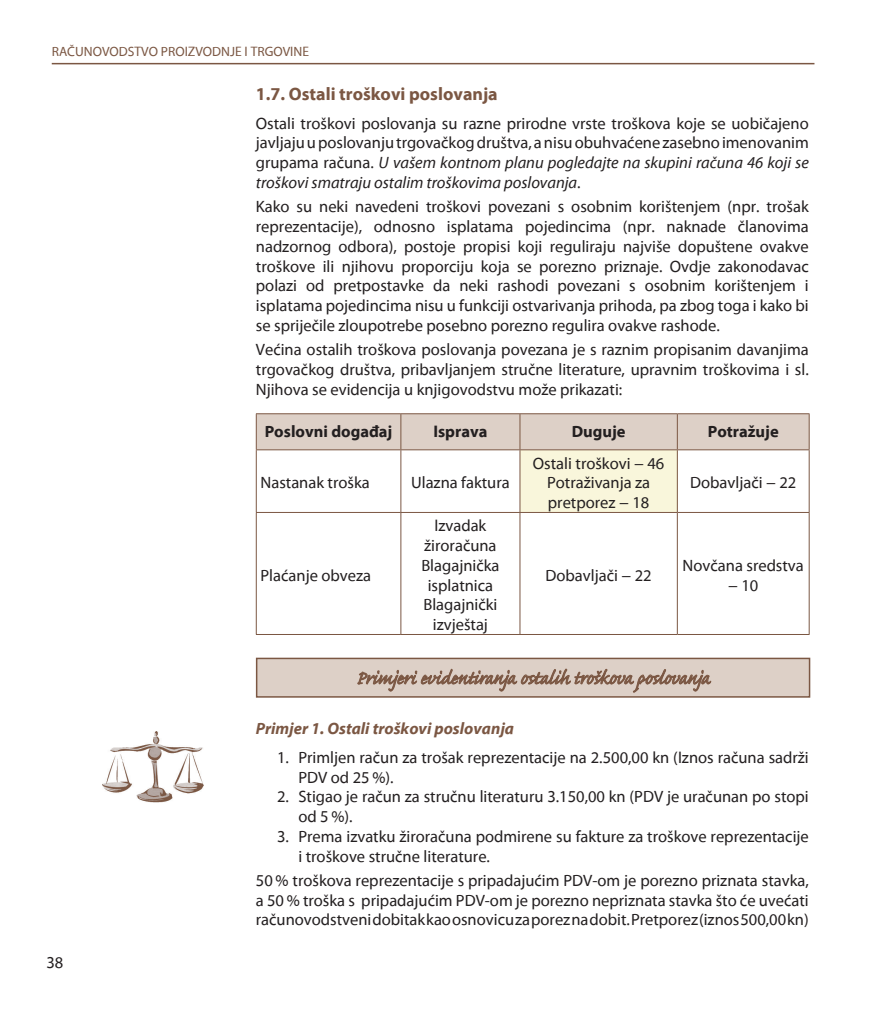
<style>
.page{position:relative;width:895px;height:1019px;background:#fff}
.page>*{position:absolute;margin:0;border:0;box-sizing:border-box;transform-origin:0 0}
.t1{font:24px "Caflisch Script Pro";letter-spacing:-.02em;color:#7b5743}
._1_1__Naslov{font:700 18px "FS Myriad Pro";color:#7b5743}
.Tekst{font:16.5px/19.8px "FS Myriad Pro";color:#231f20;text-align:justify}
.Uvlaka_tab{font:16.5px/19.8px "FS Myriad Pro";color:#231f20}
.Tablica_tekst{font:16.5px/19.8px "FS Myriad Pro";color:#231f20;text-align:center}
.Tablica_tekst-2{font:700 16.5px "FS Myriad Pro";color:#231f20}
.primjer-italic{font:italic 700 16.5px "FS Myriad Pro";color:#7b5743}
.t2{font:13.5px "FS Myriad Pro";color:#7b5743}
.s1{font-style:italic}
</style>
<div class="page">
<hr style="left:52px;top:63px;width:762px;height:1px;background:#7b5743">
<div style="left:257px;top:414px;width:552px;height:35px;background:#ddd0c7"></div>
<div style="left:520px;top:450px;width:157px;height:62px;background:#f9f6db"></div>
<hr style="left:256px;top:414px;width:1px;height:35px;background:#7b5743">
<hr style="left:256px;top:413px;width:145px;height:1px;background:#7b5743">
<hr style="left:400px;top:414px;width:1px;height:35px;background:#7b5743">
<hr style="left:401px;top:413px;width:119px;height:1px;background:#7b5743">
<hr style="left:519px;top:414px;width:1px;height:35px;background:#7b5743">
<hr style="left:520px;top:413px;width:157px;height:1px;background:#7b5743">
<hr style="left:677px;top:414px;width:1px;height:35px;background:#7b5743">
<hr style="left:677px;top:413px;width:132px;height:1px;background:#7b5743">
<hr style="left:809px;top:414px;width:1px;height:35px;background:#7b5743">
<hr style="left:256px;top:450px;width:1px;height:62px;background:#7b5743">
<hr style="left:256px;top:449px;width:145px;height:1px;background:#7b5743">
<hr style="left:400px;top:450px;width:1px;height:62px;background:#7b5743">
<hr style="left:401px;top:449px;width:119px;height:1px;background:#7b5743">
<hr style="left:519px;top:450px;width:1px;height:62px;background:#7b5743">
<hr style="left:520px;top:449px;width:157px;height:1px;background:#7b5743">
<hr style="left:677px;top:450px;width:1px;height:62px;background:#7b5743">
<hr style="left:677px;top:449px;width:132px;height:1px;background:#7b5743">
<hr style="left:809px;top:450px;width:1px;height:62px;background:#7b5743">
<hr style="left:256px;top:513px;width:1px;height:121px;background:#7b5743">
<hr style="left:256px;top:512px;width:145px;height:1px;background:#7b5743">
<hr style="left:256px;top:634px;width:145px;height:1px;background:#7b5743">
<hr style="left:400px;top:513px;width:1px;height:121px;background:#7b5743">
<hr style="left:401px;top:512px;width:119px;height:1px;background:#7b5743">
<hr style="left:401px;top:634px;width:119px;height:1px;background:#7b5743">
<hr style="left:519px;top:513px;width:1px;height:121px;background:#7b5743">
<hr style="left:520px;top:512px;width:157px;height:1px;background:#7b5743">
<hr style="left:520px;top:634px;width:157px;height:1px;background:#7b5743">
<hr style="left:677px;top:513px;width:1px;height:121px;background:#7b5743">
<hr style="left:677px;top:512px;width:132px;height:1px;background:#7b5743">
<hr style="left:809px;top:513px;width:1px;height:121px;background:#7b5743">
<hr style="left:677px;top:634px;width:132px;height:1px;background:#7b5743">
<div style="left:256px;top:658px;width:554px;height:40px;background:#ddd0c7;border:2px solid #7b5743"></div>
<svg style="left:357px;top:668px;width:354px;height:28px"></svg>
<img style="left:103px;top:732px;width:100px;height:71px">
<p class="t2" style="left:52px;top:45px;width:259px">RAČUNOVODSTVO PROIZVODNJE I TRGOVINE</p>
<p class="_1_1__Naslov" style="left:256px;top:84px;width:243px">1.7. Ostali troškovi poslovanja</p>
<p class="Tekst" style="left:256px;top:114px;width:554px">Ostali troškovi poslovanja su razne prirodne vrste troškova koje se uobičajeno javljaju u poslovanju trgovačkog društva, a nisu obuhvaćene zasebno imenovanim grupama računa. <span class="s1">U vašem kontnom planu pogledajte na skupini računa 46 koji se troškovi smatraju ostalim troškovima poslovanja</span>.</p>
<p class="Tekst" style="left:256px;top:197px;width:554px">Kako su neki navedeni troškovi povezani s osobnim korištenjem (npr. trošak reprezentacije), odnosno isplatama pojedincima (npr. naknade članovima nadzornog odbora), postoje propisi koji reguliraju najviše dopuštene ovakve troškove ili njihovu proporciju koja se porezno priznaje. Ovdje zakonodavac polazi od pretpostavke da neki rashodi povezani s osobnim korištenjem i isplatama pojedincima nisu u funkciji ostvarivanja prihoda, pa zbog toga i kako bi se spriječile zloupotrebe posebno porezno regulira ovakve rashode.</p>
<p class="Tekst" style="left:256px;top:340px;width:554px">Većina ostalih troškova poslovanja povezana je s raznim propisanim davanjima trgovačkog društva, pribavljanjem stručne literature, upravnim troškovima i sl.<br>Njihova se evidencija u knjigovodstvu može prikazati:</p>
<p class="Tablica_tekst-2" style="left:265px;top:422px;width:129px">Poslovni događaj</p>
<p class="Tablica_tekst-2" style="left:433px;top:422px;width:56px">Isprava</p>
<p class="Tablica_tekst-2" style="left:572px;top:422px;width:55px">Duguje</p>
<p class="Tablica_tekst-2" style="left:708px;top:422px;width:73px">Potražuje</p>
<p class="Tablica_tekst" style="left:260px;top:473px;width:111px">Nastanak troška</p>
<p class="Tablica_tekst" style="left:411px;top:473px;width:100px">Ulazna faktura</p>
<p class="Tablica_tekst" style="left:533px;top:453px;width:133px">Ostali troškovi – 46</p>
<p class="Tablica_tekst" style="left:547px;top:473px;width:105px;text-align:left">Potraživanja za pretporez – 18</p>
<p class="Tablica_tekst" style="left:690px;top:473px;width:108px">Dobavljači – 22</p>
<p class="Tablica_tekst" style="left:260px;top:566px;width:112px">Plaćanje obveza</p>
<p class="Tablica_tekst" style="left:424px;top:516px;width:74px">Izvadak žiroračuna</p>
<p class="Tablica_tekst" style="left:421px;top:556px;width:80px">Blagajnička isplatnica</p>
<p class="Tablica_tekst" style="left:423px;top:595px;width:75px">Blagajnički izvještaj</p>
<p class="Tablica_tekst" style="left:545px;top:566px;width:108px">Dobavljači – 22</p>
<p class="Tablica_tekst" style="left:682px;top:556px;width:123px">Novčana sredstva</p>
<p class="Tablica_tekst" style="left:728px;top:575px;width:32px">– 10</p>
<p class="Tekst" style="left:46px;top:953px;width:18px">38</p>
<p class="t1" style="left:356px;top:665px;width:355px">Primjeri evidentiranja ostalih troškova poslovanja</p>
<p class="primjer-italic" style="left:256px;top:720px;width:260px">Primjer 1. Ostali troškovi poslovanja</p>
<p class="Uvlaka_tab" style="left:298px;top:748px;width:512px;text-indent:-21px">1. Primljen račun za trošak reprezentacije na 2.500,00 kn (Iznos računa sadrži<br>PDV od 25 %).</p>
<p class="Uvlaka_tab" style="left:298px;top:787px;width:512px;text-indent:-21px">2. Stigao je račun za stručnu literaturu 3.150,00 kn (PDV je uračunan po stopi od 5 %).</p>
<p class="Uvlaka_tab" style="left:298px;top:827px;width:512px;text-indent:-21px">3. Prema izvatku žiroračuna podmirene su fakture za troškove reprezentacije i troškove stručne literature.</p>
<p class="Tekst" style="left:256px;top:871px;width:554px">50 % troškova reprezentacije s pripadajućim PDV-om je porezno priznata stavka, a 50 % troška s pripadajućim PDV-om je porezno nepriznata stavka što će uvećati računovodstveni dobitak kao osnovicu za porez na dobit. Pretporez (iznos 500,00 kn)</p>
</div>
